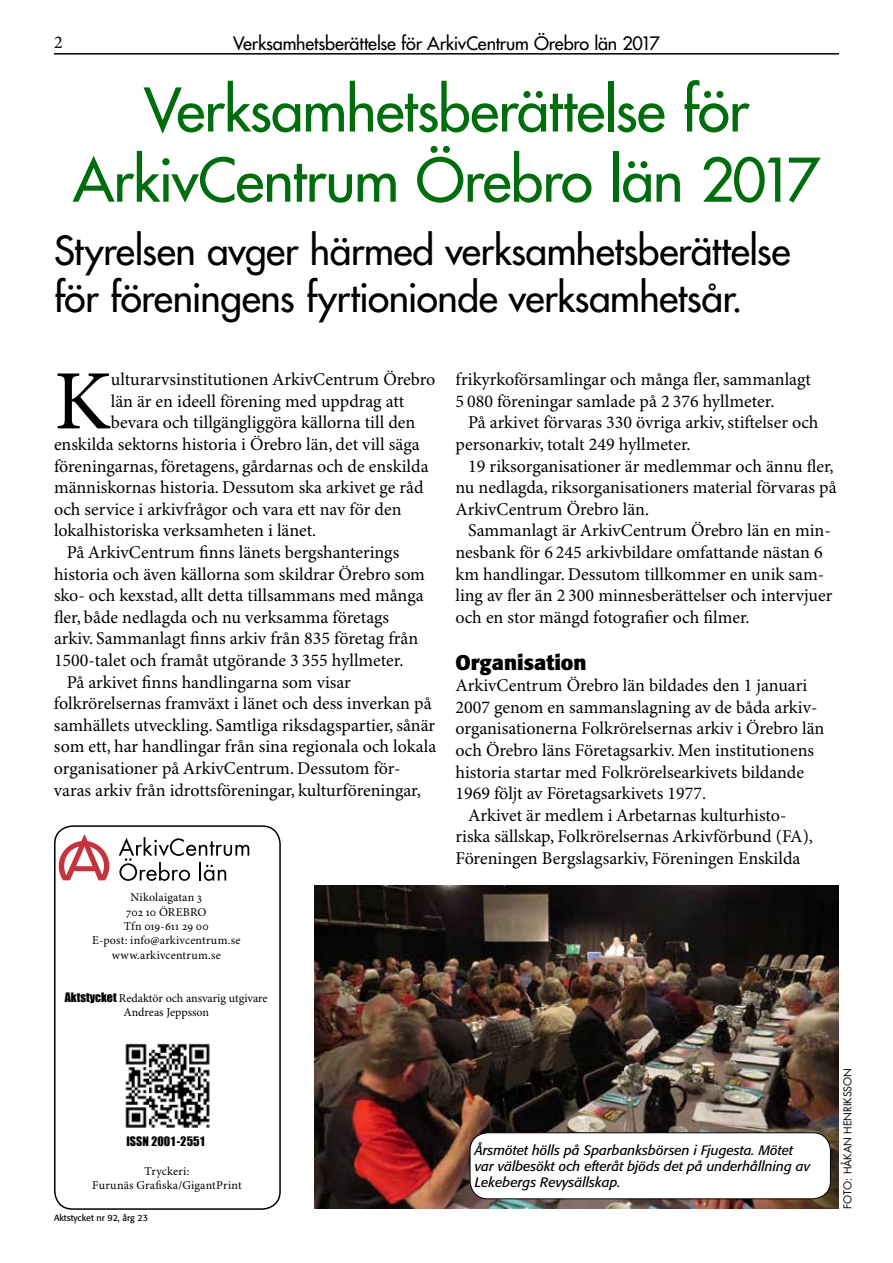
<style>
.page{position:relative;width:893px;height:1263px;background:#fff}
.page>*{position:absolute;margin:0;border:0;box-sizing:border-box;transform-origin:0 0}
.t1{font:84.45px "Minion Pro";color:#000}
.t2{font:58.5px/70.2px "Futura";letter-spacing:-.015em;color:#006d0d;text-align:center}
.t3{font:39px/46.8px "Futura";letter-spacing:-.015em;color:#000}
.t4{font:700 21px "Formata";color:#000}
.t5{font:18px/21.6px "Minion Pro";color:#000}
.t6{font:18px "Futura";letter-spacing:-.01em;color:#000}
.t7{font:italic 13.5px/16.2px "Formata";color:#000}
.t8{font:12px/14.4px "Minion Pro";letter-spacing:.005em;color:#000;text-align:center}
.t9{font:12px "Impact";color:#000}
.t10{font:10.5px "Futura";color:#000}
.t11{font:9px "Formata";color:#000}
.s1{font-family:"Impact"}
</style>
<div class="page">
<hr style="left:54px;top:53px;width:785px;height:1px;background:#000">
<hr style="left:54px;top:54px;width:785px;height:1px;background:#000">
<div style="left:54px;top:825px;width:227px;height:385px;border:2px solid #000;border-radius:18px"></div>
<svg style="left:59px;top:834px;width:50px;height:46px"></svg>
<svg style="left:119px;top:837px;width:130px;height:44px"></svg>
<img style="left:125px;top:1043px;width:85px;height:85px">
<img style="left:315px;top:886px;width:524px;height:323px">
<div style="left:470px;top:1133px;width:360px;height:66px;background:#fff;border-radius:18px"></div>
<div style="left:470px;top:1132px;width:361px;height:67px;border:1px solid #000;border-radius:18px"></div>
<p class="t5" style="left:54px;top:32px;width:10px">2</p>
<p class="t6" style="left:233px;top:32px;width:428px">Verksamhetsberättelse för ArkivCentrum Örebro län 2017</p>
<h2 class="t2" style="left:73px;top:75px;width:748px">Verksamhetsberättelse för<br>ArkivCentrum Örebro län 2017</h2>
<h3 class="t3" style="left:54px;top:227px;width:738px">Styrelsen avger härmed verksamhetsberättelse för föreningens fyrtionionde verksamhetsår.</h3>
<h1 class="t1" style="left:54px;top:351px;width:58px">K</h1>
<p class="t5" style="left:111px;top:369px;width:326px">ulturarvsinstitutionen ArkivCentrum Örebro</p>
<p class="t5" style="left:111px;top:391px;width:295px">län är en ideell förening med uppdrag att</p>
<p class="t5" style="left:111px;top:413px;width:306px">bevara och tillgängliggöra källorna till den</p>
<p class="t5" style="left:54px;top:434px;width:367px">enskilda sektorns historia i Örebro län, det vill säga</p>
<p class="t5" style="left:54px;top:456px;width:376px">föreningarnas, företagens, gårdarnas och de enskilda</p>
<p class="t5" style="left:54px;top:477px;width:371px">människornas historia. Dessutom ska arkivet ge råd</p>
<p class="t5" style="left:54px;top:499px;width:349px">och service i arkivfrågor och vara ett nav för den</p>
<p class="t5" style="left:54px;top:521px;width:264px">lokalhistoriska verksamheten i länet.</p>
<p class="t5" style="left:67px;top:542px;width:334px">På ArkivCentrum finns länets bergshanterings</p>
<p class="t5" style="left:54px;top:564px;width:373px">historia och även källorna som skildrar Örebro som</p>
<p class="t5" style="left:54px;top:585px;width:371px">sko- och kexstad, allt detta tillsammans med många</p>
<p class="t5" style="left:54px;top:607px;width:337px">fler, både nedlagda och nu verksamma företags</p>
<p class="t5" style="left:54px;top:629px;width:366px">arkiv. Sammanlagt finns arkiv från 835 företag från</p>
<p class="t5" style="left:54px;top:650px;width:351px">1500-talet och framåt utgörande 3 355 hyllmeter.</p>
<p class="t5" style="left:67px;top:672px;width:286px">På arkivet finns handlingarna som visar</p>
<p class="t5" style="left:54px;top:693px;width:379px">folkrörelsernas framväxt i länet och dess inverkan på</p>
<p class="t5" style="left:54px;top:715px;width:383px">samhällets utveckling. Samtliga riksdagspartier, sånär</p>
<p class="t5" style="left:54px;top:737px;width:384px">som ett, har handlingar från sina regionala och lokala</p>
<p class="t5" style="left:54px;top:758px;width:348px">organisationer på ArkivCentrum. Dessutom för-</p>
<p class="t5" style="left:54px;top:780px;width:368px">varas arkiv från idrottsföreningar, kulturföreningar,</p>
<p class="t8" style="left:92px;top:890px;width:150px">Nikolaigatan 3<br>702 10 ÖREBRO<br>Tfn 019-611 29 00<br>E-post: info@arkivcentrum.se www.arkivcentrum.se</p>
<p class="t8" style="left:65px;top:991px;width:204px"><span class="s1">Aktstycket</span> Redaktör och ansvarig utgivare<br>Andreas Jeppsson</p>
<p class="t5" style="left:455px;top:369px;width:357px">frikyrkoförsamlingar och många fler, sammanlagt<br>5 080 föreningar samlade på 2 376 hyllmeter.</p>
<p class="t5" style="left:455px;top:413px;width:365px;text-indent:13px">På arkivet förvaras 330 övriga arkiv, stiftelser och personarkiv, totalt 249 hyllmeter.</p>
<p class="t5" style="left:455px;top:456px;width:383px;text-indent:13px">19 riksorganisationer är medlemmar och ännu fler, nu nedlagda, riksorganisationers material förvaras på<br>ArkivCentrum Örebro län.</p>
<p class="t5" style="left:455px;top:521px;width:378px;text-indent:13px">Sammanlagt är ArkivCentrum Örebro län en min&shy;nesbank för 6 245 arkivbildare omfattande nästan 6 km handlingar. Dessutom tillkommer en unik sam&shy;ling av fler än 2 300 minnesberättelser och intervjuer och en stor mängd fotografier och filmer.</p>
<p class="t4" style="left:455px;top:649px;width:133px">Organisation</p>
<p class="t5" style="left:455px;top:675px;width:353px">ArkivCentrum Örebro län bildades den 1 januari</p>
<p class="t5" style="left:455px;top:697px;width:363px">2007 genom en sammanslagning av de båda arkiv-</p>
<p class="t5" style="left:455px;top:719px;width:370px">organisationerna Folkrörelsernas arkiv i Örebro län</p>
<p class="t5" style="left:455px;top:740px;width:360px">och Örebro läns Företagsarkiv. Men institutionens</p>
<p class="t5" style="left:455px;top:762px;width:350px">historia startar med Folkrörelsearkivets bildande</p>
<p class="t5" style="left:455px;top:783px;width:252px">1969 följt av Företagsarkivets 1977.</p>
<p class="t5" style="left:468px;top:805px;width:320px">Arkivet är medlem i Arbetarnas kulturhisto-</p>
<p class="t5" style="left:455px;top:827px;width:359px">riska sällskap, Folkrörelsernas Arkivförbund (FA),</p>
<p class="t5" style="left:455px;top:848px;width:346px">Föreningen Bergslagsarkiv, Föreningen Enskilda</p>
<p class="t9" style="left:127px;top:1132px;width:81px">ISSN 2001-2551</p>
<p class="t8" style="left:92px;top:1164px;width:151px">Tryckeri:<br>Furunäs Grafiska/GigantPrint</p>
<p class="t11" style="left:54px;top:1212px;width:95px">Aktstycket nr 92, årg 23</p>
<p class="t7" style="left:475px;top:1142px;width:337px">Årsmötet hölls på Sparbanksbörsen i Fjugesta. Mötet var välbesökt och efteråt bjöds det på underhållning av<br>Lekebergs Revysällskap.</p>
<p class="t10" style="left:841px;top:1209px;width:143px;rotate:-90deg">FOTO: HÅKAN HENRIKSSON</p>
</div>
